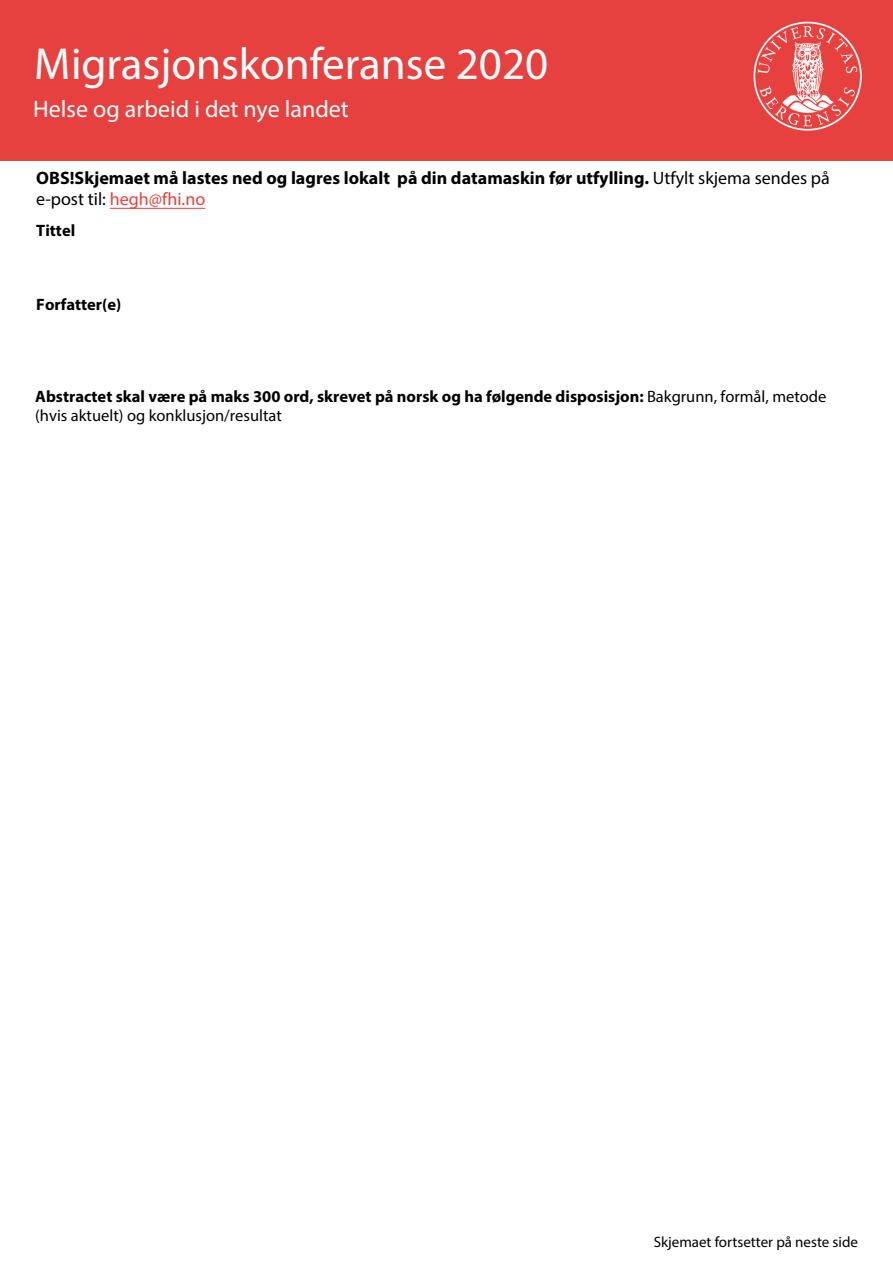
<style>
.page{position:relative;width:893px;height:1263px;background:#fff}
.page>*{position:absolute;margin:0;border:0;box-sizing:border-box;transform-origin:0 0}
.t1{font:45px "Myriad Pro";color:#fff}
.t2{font:24px "Myriad Pro";color:#fff}
.t3{font:700 18px/20.5px "Myriad Pro";color:#000}
.t4{font:700 16.5px/19px "Myriad Pro";color:#000}
.t5{font:15px "Myriad Pro";color:#000}
.s1{font-weight:400}
.s2{font-weight:400;color:#e6413e}
</style>
<div class="page">
<hr style="left:110px;top:208px;width:95px;height:1px;background:#e6413e">
<div style="left:0;top:0;width:893px;height:161px;background:#e6413e"></div>
<img style="left:732px;top:1px;width:151px;height:150px">
<h1 class="t1" style="left:34px;top:36px;width:515px">Migrasjonskonferanse 2020</h1>
<h2 class="t2" style="left:33px;top:94px;width:317px">Helse og arbeid i det nye landet</h2>
<p class="t3" style="left:36px;top:167px;width:795px">OBS!Skjemaet må lastes ned og lagres lokalt på din datamaskin før utfylling. <span class="s1">Utfylt skjema sendes på e-post til:</span> <span class="s2">hegh@fhi.no</span></p>
<p class="t4" style="left:36px;top:221px;width:40px">Tittel</p>
<p class="t4" style="left:36px;top:294px;width:86px">Forfatter(e)</p>
<p class="t4" style="left:35px;top:386px;width:793px">Abstractet skal være på maks 300 ord, skrevet på norsk og ha følgende disposisjon: <span class="s1">Bakgrunn, formål, metode (hvis aktuelt) og konklusjon/resultat</span></p>
<p class="t5" style="left:654px;top:1232px;width:206px">Skjemaet fortsetter på neste side</p>
</div>
